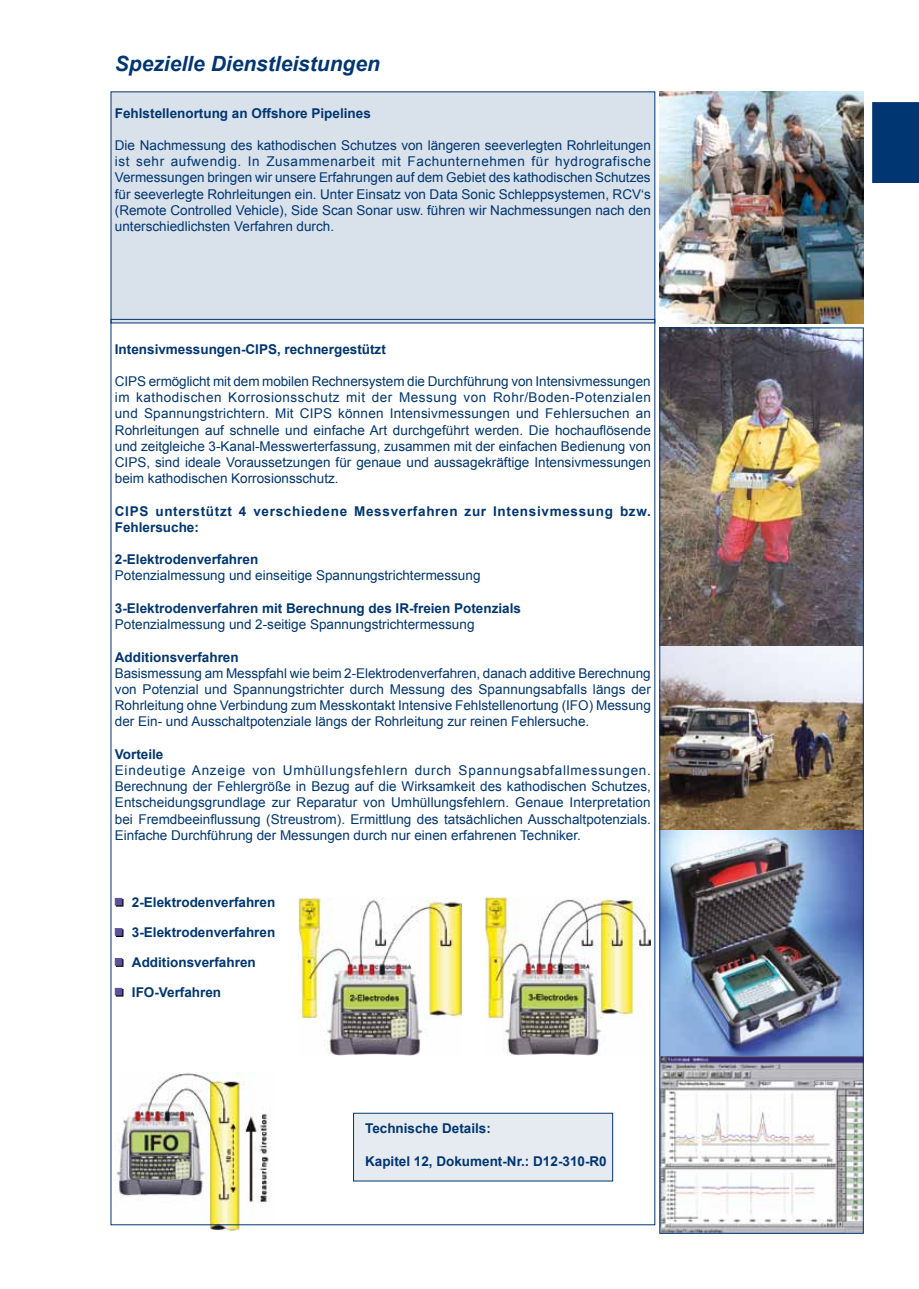
<style>
.page{position:relative;width:919px;height:1289px;background:#fff}
.page>*{position:absolute;margin:0;border:0;box-sizing:border-box;transform-origin:0 0}
.t1{font:italic 700 21px "Arial";color:#003671}
.t2{font:13.5px/16.2px "Arial";color:#003671;text-align:justify}
.t3{font:700 13.5px "Arial";color:#003671}
.t4{font:700 13.5px/16.2px "Arial";letter-spacing:.05em;color:#003671}
</style>
<div class="page">
<div style="left:872px;top:103px;width:46px;height:79px;background:#003671"></div>
<div style="left:872px;top:102px;width:46px;height:81px;border:2px solid #003671"></div>
<div style="left:353px;top:1112px;width:260px;height:69px;background:#e6ebf1;border:1px solid #003671"></div>
<img style="left:661px;top:329px;width:200px;height:902px">
<div style="left:111px;top:91px;width:544px;height:232px;background:#d9e1ea"></div>
<div style="left:116px;top:899px;width:7px;height:7px;border:1px solid #000"></div>
<div style="left:115px;top:898px;width:7px;height:7px;background:#5a529c"></div>
<div style="left:116px;top:929px;width:7px;height:7px;border:1px solid #000"></div>
<div style="left:115px;top:928px;width:7px;height:7px;background:#5a529c;border:1px solid #5a529c"></div>
<div style="left:116px;top:959px;width:7px;height:7px;border:1px solid #000"></div>
<div style="left:115px;top:958px;width:7px;height:7px;background:#5a529c"></div>
<div style="left:116px;top:989px;width:7px;height:7px;border:1px solid #000"></div>
<div style="left:115px;top:987px;width:7px;height:8px;background:#5a529c;border:1px solid #5a529c"></div>
<img style="left:115px;top:1072px;width:158px;height:158px">
<img style="left:485px;top:897px;width:166px;height:158px">
<img style="left:299px;top:897px;width:162px;height:157px">
<div style="left:659px;top:327px;width:204px;height:906px;border:1px solid #003671"></div>
<img style="left:659px;top:91px;width:204px;height:232px">
<h1 class="t1" style="left:115px;top:49px;width:266px">Spezielle Dienstleistungen</h1>
<p class="t3" style="left:115px;top:104px;width:257px">Fehlstellenortung an Offshore Pipelines</p>
<p class="t2" style="left:115px;top:137px;width:537px">Die Nachmessung des kathodischen Schutzes von längeren seeverlegten Rohrleitungen ist sehr aufwendig. In Zusammenarbeit mit Fachunternehmen für hydrografische Vermessungen bringen wir unsere Erfahrungen auf dem Gebiet des kathodischen Schutzes für seeverlegte Rohrleitungen ein. Unter Einsatz von Data Sonic Schleppsystemen, RCV‘s (Remote Controlled Vehicle), Side Scan Sonar usw. führen wir Nachmessungen nach den unterschiedlichsten Verfahren durch.</p>
<p class="t3" style="left:115px;top:340px;width:272px">Intensivmessungen-CIPS, rechnergestützt</p>
<p class="t2" style="left:115px;top:373px;width:537px">CIPS ermöglicht mit dem mobilen Rechnersystem die Durchführung von Intensivmessungen im kathodischen Korrosionsschutz mit der Messung von Rohr/Boden-Potenzialen und Spannungstrichtern. Mit CIPS können Intensivmessungen und Fehlersuchen an Rohrleitungen auf schnelle und einfache Art durchgeführt werden. Die hochauflösende und zeitgleiche 3-Kanal-Messwerterfassung, zusammen mit der einfachen Bedienung von CIPS, sind ideale Voraussetzungen für genaue und aussagekräftige Intensivmessungen beim kathodischen Korrosionsschutz.</p>
<p class="t4" style="left:115px;top:503px;width:537px">CIPS unterstützt 4 verschiedene Messverfahren zur Intensivmessung bzw.<br>Fehlersuche:</p>
<p class="t3" style="left:115px;top:550px;width:145px">2-Elektrodenverfahren</p>
<p class="t2" style="left:115px;top:568px;width:367px">Potenzialmessung und einseitige Spannungstrichtermessung</p>
<p class="t3" style="left:115px;top:599px;width:407px">3-Elektrodenverfahren mit Berechnung des IR-freien Potenzials</p>
<p class="t2" style="left:115px;top:616px;width:361px">Potenzialmessung und 2-seitige Spannungstrichtermessung</p>
<p class="t3" style="left:115px;top:647px;width:125px">Additionsverfahren</p>
<p class="t2" style="left:115px;top:665px;width:537px">Basismessung am Messpfahl wie beim 2-Elektrodenverfahren, danach additive Berechnung von Potenzial und Spannungstrichter durch Messung des Spannungsabfalls längs der Rohrleitung ohne Verbindung zum Messkontakt Intensive Fehlstellenortung (IFO) Messung der Ein- und Ausschaltpotenziale längs der Rohrleitung zur reinen Fehlersuche.</p>
<p class="t3" style="left:115px;top:745px;width:50px">Vorteile</p>
<p class="t2" style="left:115px;top:762px;width:537px">Eindeutige Anzeige von Umhüllungsfehlern durch Spannungsabfallmessungen.<br>Berechnung der Fehlergröße in Bezug auf die Wirksamkeit des kathodischen Schutzes, Entscheidungsgrundlage zur Reparatur von Umhüllungsfehlern. Genaue Interpretation bei Fremdbeeinflussung (Streustrom). Ermittlung des tatsächlichen Ausschaltpotenzials.<br>Einfache Durchführung der Messungen durch nur einen erfahrenen Techniker.</p>
<p class="t3" style="left:132px;top:893px;width:145px">2-Elektrodenverfahren</p>
<p class="t3" style="left:132px;top:923px;width:145px">3-Elektrodenverfahren</p>
<p class="t3" style="left:132px;top:953px;width:125px">Additionsverfahren</p>
<p class="t3" style="left:132px;top:983px;width:91px">IFO-Verfahren</p>
<p class="t3" style="left:365px;top:1119px;width:127px">Technische Details:</p>
<p class="t3" style="left:365px;top:1151px;width:243px">Kapitel 12, Dokument-Nr.: D12-310-R0</p>
</div>
